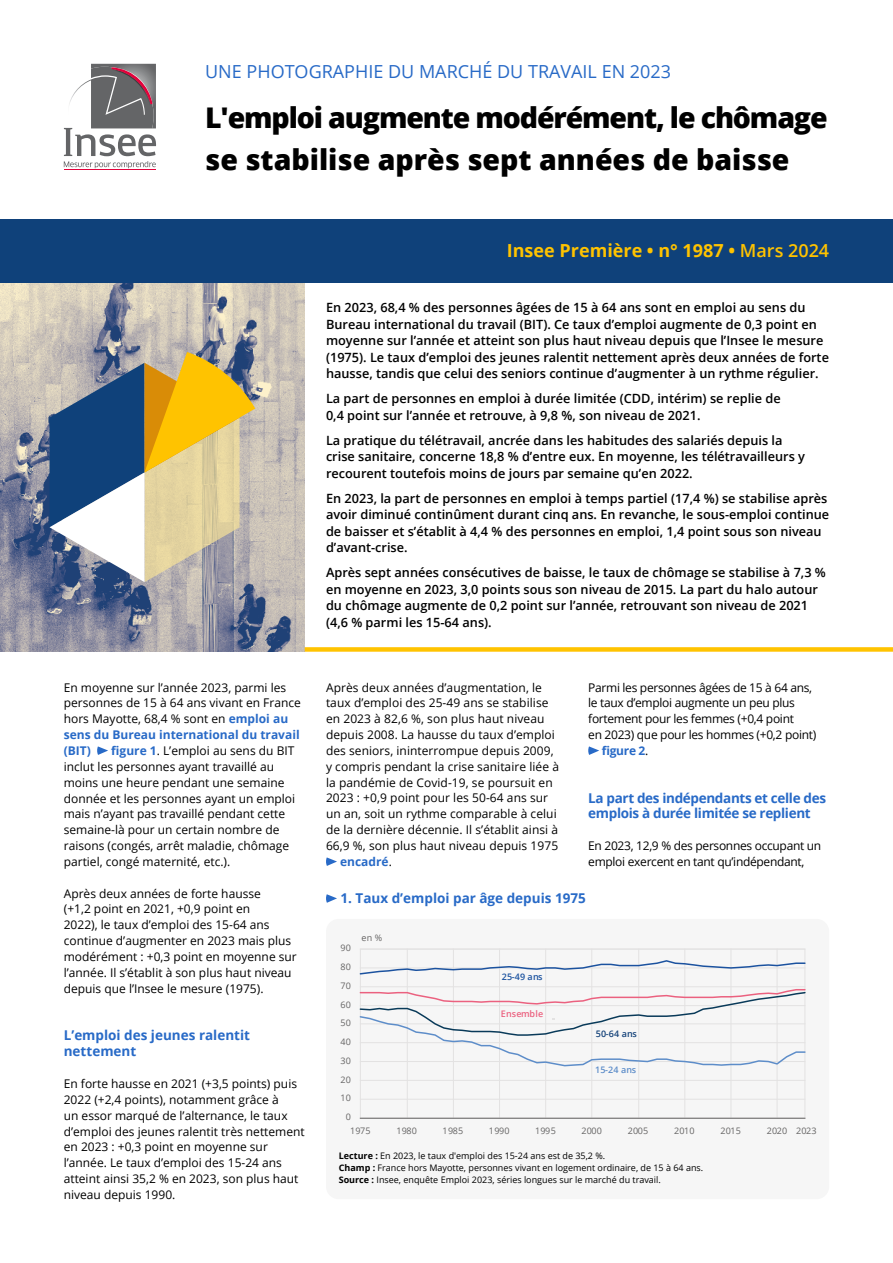
<style>
.page{position:relative;width:893px;height:1263px;background:#fff}
.page>*{position:absolute;margin:0;border:0;box-sizing:border-box;transform-origin:0 0}
.t1{font:800 28.5px/42px "Open Sans";letter-spacing:-.04em;color:#000}
.t2{font:18px "Open Sans";color:#286ac7}
.t3{font:700 18px "Open Sans";color:#ffc300}
.t4{font:700 13.5px/15.9px "Open Sans";color:#286ac7}
.t5{font:700 13.5px/15.9px "Open Sans";letter-spacing:-.025em;color:#286ac7}
.t6{font:600 12.75px/16.5px "Open Sans";color:#000}
.t7{font:12px/15.9px "Open Sans";color:#000}
.t8{font:12px/15.9px "Open Sans";letter-spacing:-.025em;color:#000}
.t9{font:700 12px "Open Sans";color:#286ac7}
.t10{font:9px/12px "Open Sans";color:#000}
.t11{font:9px "Open Sans";letter-spacing:.025em;color:#656464}
.t12{font:600 9px "Open Sans";letter-spacing:.025em;color:#5d8dc9}
.t13{font:600 9px "Open Sans";letter-spacing:.025em;color:#144279}
.t14{font:600 9px "Open Sans";letter-spacing:.025em;color:#1b529f}
.t15{font:600 9px "Open Sans";color:#eb617f}
.s1{font-weight:600}
.s2{font-weight:700;color:#286ac7}
.s3{font-weight:400;color:#000}
.s4{font-weight:700}
</style>
<div class="page">
<hr style="left:64px;top:170px;width:92px;height:1px;background:#e2023b">
<svg style="left:64px;top:64px;width:92px;height:104px"></svg>
<img style="left:0;top:282px;width:305px;height:370px">
<div style="left:305px;top:647px;width:588px;height:5px;background:#ffc300"></div>
<svg style="left:97px;top:746px;width:11px;height:9px"></svg>
<svg style="left:50px;top:352px;width:205px;height:230px;background:#a4a289"></svg>
<svg style="left:326px;top:857px;width:11px;height:9px"></svg>
<svg style="left:588px;top:746px;width:11px;height:9px"></svg>
<div style="left:326px;top:919px;width:503px;height:280px;background:#f6f6f6;border-radius:13px"></div>
<hr style="left:360px;top:986px;width:445px;height:1px;background:#e3e2e2">
<hr style="left:360px;top:1080px;width:445px;height:1px;background:#e3e2e2">
<hr style="left:360px;top:1099px;width:445px;height:1px;background:#e3e2e2">
<hr style="left:777px;top:949px;width:1px;height:169px;background:#e3e2e2">
<hr style="left:731px;top:949px;width:1px;height:169px;background:#e3e2e2">
<hr style="left:685px;top:949px;width:1px;height:169px;background:#e3e2e2">
<hr style="left:638px;top:949px;width:1px;height:169px;background:#e3e2e2">
<hr style="left:591px;top:949px;width:1px;height:169px;background:#e3e2e2">
<hr style="left:545px;top:949px;width:1px;height:169px;background:#e3e2e2">
<hr style="left:499px;top:949px;width:1px;height:169px;background:#e3e2e2">
<hr style="left:453px;top:949px;width:1px;height:169px;background:#e3e2e2">
<hr style="left:407px;top:949px;width:1px;height:169px;background:#e3e2e2">
<div style="left:360px;top:949px;width:445px;height:169px;border:1px solid #e3e2e2"></div>
<svg style="left:359px;top:959px;width:447px;height:16px"></svg>
<svg style="left:359px;top:988px;width:447px;height:79px"></svg>
<hr style="left:360px;top:1118px;width:445px;height:1px;background:#656464">
<svg style="left:326px;top:894px;width:11px;height:9px"></svg>
<div style="left:0;top:219px;width:893px;height:63px;background:#0f417a"></div>
<h2 class="t2" style="left:205px;top:59px;width:467px">UNE PHOTOGRAPHIE DU MARCHÉ DU TRAVAIL EN 2023</h2>
<h1 class="t1" style="left:205px;top:95px;width:624px">L'emploi augmente modérément, le chômage se stabilise après sept années de baisse</h1>
<h2 class="t3" style="left:507px;top:238px;width:324px">Insee Première • n° 1987 • <span class="s1">Mars 2024</span></h2>
<p class="t7" style="left:64px;top:679px;width:239px">En moyenne sur l’année 2023, parmi les personnes de 15 à 64 ans vivant en France hors Mayotte, 68,4 % sont en <span class="s2">emploi au sens du Bureau international du travail (BIT)</span></p>
<p class="t7" style="left:64px;top:742px;width:233px;text-indent:48px"><span class="s2">figure 1</span>. L’emploi au sens du BIT inclut les personnes ayant travaillé au moins une heure pendant une semaine donnée et les personnes ayant un emploi mais n’ayant pas travaillé pendant cette semaine-là pour un certain nombre de raisons (congés, arrêt maladie, chômage partiel, congé maternité, etc.).</p>
<p class="t7" style="left:64px;top:885px;width:235px">Après deux années de forte hausse<br>(+1,2 point en 2021, +0,9 point en<br>2022), le taux d’emploi des 15-64 ans continue d’augmenter en 2023 mais plus modérément : +0,3 point en moyenne sur l’année. Il s’établit à son plus haut niveau depuis que l’Insee le mesure (1975).</p>
<p class="t4" style="left:64px;top:1027px;width:188px">L’emploi des jeunes ralentit nettement</p>
<p class="t7" style="left:64px;top:1075px;width:242px">En forte hausse en 2021 (+3,5 points) puis 2022 (+2,4 points), notamment grâce à<br>un essor marqué de l’alternance, le taux d’emploi des jeunes ralentit très nettement en 2023 : +0,3 point en moyenne sur l’année. Le taux d’emploi des 15-24 ans atteint ainsi 35,2 % en 2023, son plus haut niveau depuis 1990.</p>
<p class="t6" style="left:326px;top:299px;width:504px">En 2023, 68,4 % des personnes âgées de 15 à 64 ans sont en emploi au sens du Bureau international du travail (BIT). Ce taux d’emploi augmente de 0,3 point en moyenne sur l’année et atteint son plus haut niveau depuis que l’Insee le mesure (1975). Le taux d’emploi des jeunes ralentit nettement après deux années de forte hausse, tandis que celui des seniors continue d’augmenter à un rythme régulier.</p>
<p class="t6" style="left:326px;top:390px;width:456px">La part de personnes en emploi à durée limitée (CDD, intérim) se replie de<br>0,4 point sur l’année et retrouve, à 9,8 %, son niveau de 2021.</p>
<p class="t6" style="left:326px;top:432px;width:480px">La pratique du télétravail, ancrée dans les habitudes des salariés depuis la crise sanitaire, concerne 18,8 % d’entre eux. En moyenne, les télétravailleurs y recourent toutefois moins de jours par semaine qu’en 2022.</p>
<p class="t6" style="left:326px;top:490px;width:505px">En 2023, la part de personnes en emploi à temps partiel (17,4 %) se stabilise après avoir diminué continûment durant cinq ans. En revanche, le sous-emploi continue de baisser et s’établit à 4,4 % des personnes en emploi, 1,4 point sous son niveau d’avant-crise.</p>
<p class="t6" style="left:326px;top:564px;width:501px">Après sept années consécutives de baisse, le taux de chômage se stabilise à 7,3 % en moyenne en 2023, 3,0 points sous son niveau de 2015. La part du halo autour du chômage augmente de 0,2 point sur l’année, retrouvant son niveau de 2021 (4,6 % parmi les 15-64 ans).</p>
<p class="t7" style="left:326px;top:679px;width:217px">Après deux années d’augmentation, le</p>
<p class="t7" style="left:326px;top:695px;width:224px">taux d’emploi des 25-49 ans se stabilise</p>
<p class="t7" style="left:326px;top:711px;width:220px">en 2023 à 82,6 %, son plus haut niveau</p>
<p class="t7" style="left:326px;top:726px;width:230px">depuis 2008. La hausse du taux d’emploi</p>
<p class="t7" style="left:326px;top:742px;width:229px">des seniors, ininterrompue depuis 2009,</p>
<p class="t7" style="left:326px;top:758px;width:235px">y compris pendant la crise sanitaire liée à</p>
<p class="t7" style="left:326px;top:774px;width:228px">la pandémie de Covid-19, se poursuit en</p>
<p class="t7" style="left:326px;top:790px;width:224px">2023 : +0,9 point pour les 50-64 ans sur</p>
<p class="t7" style="left:326px;top:806px;width:232px">un an, soit un rythme comparable à celui</p>
<p class="t7" style="left:326px;top:821px;width:234px">de la dernière décennie. Il s’établit ainsi à</p>
<p class="t7" style="left:326px;top:837px;width:234px">66,9 %, son plus haut niveau depuis 1975</p>
<p class="t9" style="left:340px;top:853px;width:53px">encadré<span class="s3">.</span></p>
<p class="t8" style="left:588px;top:679px;width:225px">Parmi les personnes âgées de 15 à 64 ans,</p>
<p class="t8" style="left:588px;top:695px;width:208px">le taux d’emploi augmente un peu plus</p>
<p class="t8" style="left:588px;top:711px;width:207px">fortement pour les femmes (+0,4 point</p>
<p class="t8" style="left:588px;top:726px;width:230px">en 2023) que pour les hommes (+0,2 point)</p>
<p class="t9" style="left:602px;top:742px;width:48px">figure 2<span class="s3">.</span></p>
<p class="t5" style="left:588px;top:789px;width:239px">La part des indépendants et celle des emplois à durée limitée se replient</p>
<p class="t8" style="left:588px;top:837px;width:235px">En 2023, 12,9 % des personnes occupant un emploi exercent en tant qu’indépendant,</p>
<p class="t4" style="left:341px;top:889px;width:247px">1. Taux d’emploi par âge depuis 1975</p>
<p class="t11" style="left:341px;top:942px;width:12px">90</p>
<p class="t11" style="left:341px;top:961px;width:12px">80</p>
<p class="t11" style="left:341px;top:979px;width:12px">70</p>
<p class="t11" style="left:341px;top:998px;width:12px">60</p>
<p class="t11" style="left:341px;top:1017px;width:12px">50</p>
<p class="t11" style="left:341px;top:1036px;width:12px">40</p>
<p class="t11" style="left:341px;top:1054px;width:12px">30</p>
<p class="t11" style="left:341px;top:1073px;width:12px">20</p>
<p class="t11" style="left:341px;top:1092px;width:12px">10</p>
<p class="t11" style="left:346px;top:1111px;width:7px">0</p>
<p class="t11" style="left:362px;top:932px;width:22px">en %</p>
<p class="t14" style="left:502px;top:971px;width:42px">25-49 ans</p>
<p class="t15" style="left:501px;top:1007px;width:44px">Ensemble</p>
<p class="t13" style="left:596px;top:1027px;width:42px">50-64 ans</p>
<p class="t12" style="left:595px;top:1064px;width:42px">15-24 ans</p>
<p class="t11" style="left:350px;top:1125px;width:22px">1975</p>
<p class="t11" style="left:396px;top:1125px;width:22px">1980</p>
<p class="t11" style="left:443px;top:1125px;width:22px">1985</p>
<p class="t11" style="left:489px;top:1125px;width:22px">1990</p>
<p class="t11" style="left:535px;top:1125px;width:22px">1995</p>
<p class="t11" style="left:582px;top:1125px;width:22px">2000</p>
<p class="t11" style="left:628px;top:1125px;width:22px">2005</p>
<p class="t11" style="left:674px;top:1125px;width:22px">2010</p>
<p class="t11" style="left:720px;top:1125px;width:22px">2015</p>
<p class="t11" style="left:767px;top:1125px;width:51px">2020 2023</p>
<p class="t10" style="left:339px;top:1149px;width:366px"><span class="s4">Lecture :</span> En 2023, le taux d'emploi des 15-24 ans est de 35,2 %.<br><span class="s4">Champ :</span> France hors Mayotte, personnes vivant en logement ordinaire, de 15 à 64 ans.<br><span class="s4">Source :</span> Insee, enquête Emploi 2023, séries longues sur le marché du travail.</p>
</div>
